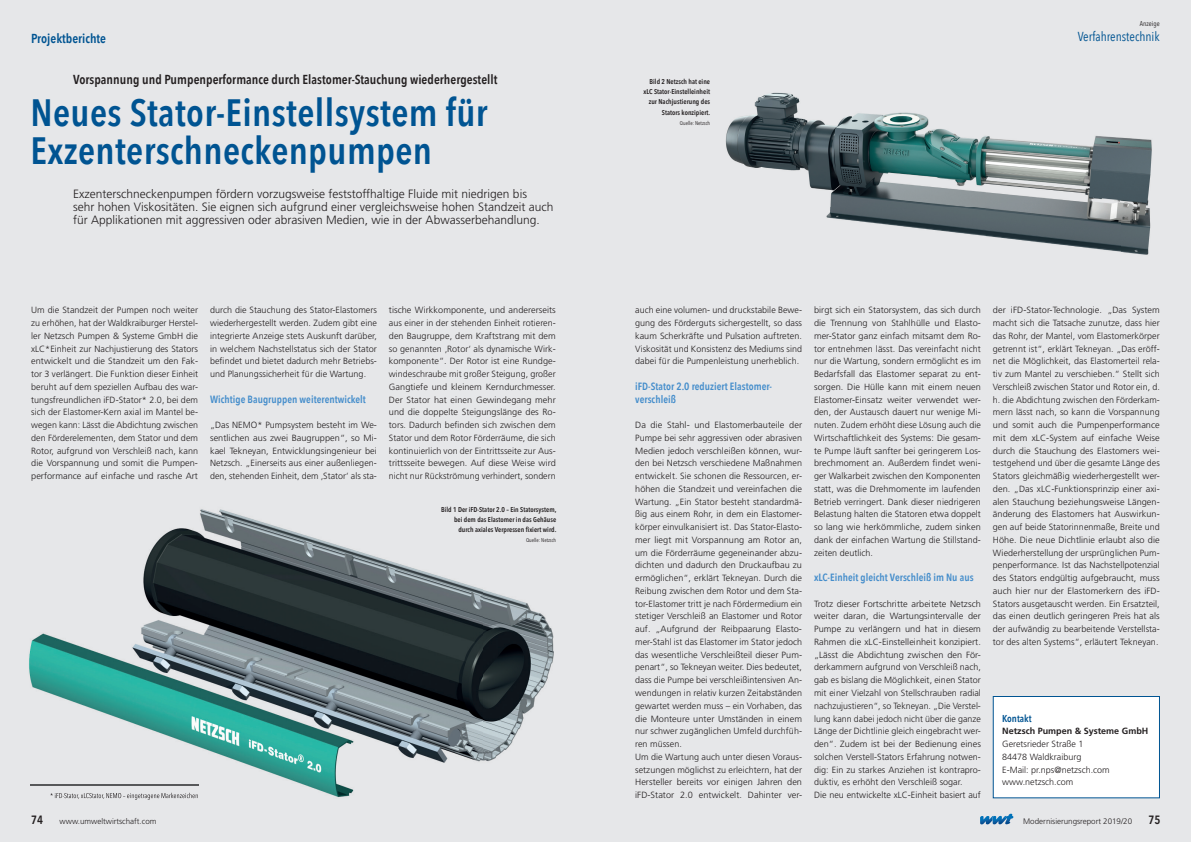
<style>
.page{position:relative;width:1191px;height:842px;background:#e6e7e9}
.page>*{position:absolute;margin:0;border:0;box-sizing:border-box;transform-origin:0 0}
.t1{font:600 38px/38.3px "Avenir Next Condensed";letter-spacing:.01em;color:#005492}
.t2{font:600 13px "Avenir Next Condensed";letter-spacing:.005em;color:#231f20}
.t3{font:13px "Avenir Next Condensed";color:#005492}
.t4{font:600 13px "Avenir Next Condensed";color:#005492}
.t5{font:300 12px/12.8px "Frutiger";color:#231f20}
.t6{font:600 12px "Avenir Next Condensed";color:#231f20}
.t7{font:600 10.5px/12.8px "Avenir Next Condensed";letter-spacing:.005em;color:#448dcb}
.t8{font:600 10px "Avenir Next Condensed";color:#005492}
.t9{font:300 9px/12.8px "Frutiger";letter-spacing:.005em;color:#231f20;text-align:justify}
.t10{font:700 9px "Frutiger";color:#231f20}
.t11{font:300 8px "Frutiger";color:#231f20}
.t12{font:600 7px/10.2px "Avenir Next Condensed";letter-spacing:.005em;color:#231f20;text-align:right}
.t13{font:7px "Avenir Next Condensed";letter-spacing:.005em;color:#231f20}
.t14{font:5.5px "Avenir Next Condensed";color:#231f20}
</style>
<div class="page">
<svg style="left:980px;top:814px;width:33px;height:10px"></svg>
<div style="left:993px;top:696px;width:166px;height:102px;background:#fff"></div>
<div style="left:992px;top:696px;width:168px;height:102px;border:1px solid #005492"></div>
<img style="left:29px;top:509px;width:524px;height:288px">
<img style="left:50px;top:793px;width:148px;height:6px">
<img style="left:31px;top:785px;width:167px;height:1px">
<img style="left:725px;top:92px;width:427px;height:163px">
<h2 class="t4" style="left:31px;top:27px;width:76px">Projektberichte</h2>
<h2 class="t2" style="left:73px;top:68px;width:426px">Vorspannung und Pumpenperformance durch Elastomer-Stauchung wiederhergestellt</h2>
<h1 class="t1" style="left:30px;top:93px;width:458px">Neues Stator-Einstellsystem für<br>Exzenterschneckenpumpen</h1>
<p class="t5" style="left:73px;top:188px;width:482px">Exzenterschneckenpumpen fördern vorzugsweise feststoffhaltige Fluide mit niedrigen bis<br>sehr hohen Viskositäten. Sie eignen sich aufgrund einer vergleichsweise hohen Standzeit auch für Applikationen mit aggressiven oder abrasiven Medien, wie in der Abwasserbehandlung.</p>
<p class="t9" style="left:31px;top:304px;width:168px">Um die Standzeit der Pumpen noch weiter zu erhöhen, hat der Waldkraiburger Herstel&shy;ler Netzsch Pumpen &amp; Systeme GmbH die xLC*Einheit zur Nachjustierung des Stators entwickelt und die Standzeit um den Fak&shy;tor 3 verlängert. Die Funktion dieser Einheit beruht auf dem speziellen Aufbau des war&shy;tungsfreundlichen iFD-Stator* 2.0, bei dem sich der Elastomer-Kern axial im Mantel be&shy;wegen kann: Lässt die Abdichtung zwischen den Förderelementen, dem Stator und dem Rotor, aufgrund von Verschleiß nach, kann die Vorspannung und somit die Pumpen&shy;performance auf einfache und rasche Art</p>
<p class="t9" style="left:210px;top:304px;width:168px">durch die Stauchung des Stator-Elastomers wiederhergestellt werden. Zudem gibt eine integrierte Anzeige stets Auskunft darüber, in welchem Nachstellstatus sich der Stator befindet und bietet dadurch mehr Betriebs&shy;und Planungssicherheit für die Wartung.</p>
<p class="t7" style="left:210px;top:392px;width:157px">Wichtige Baugruppen weiterentwickelt</p>
<p class="t9" style="left:210px;top:419px;width:168px">„Das NEMO* Pumpsystem besteht im We&shy;sentlichen aus zwei Baugruppen“, so Mi&shy;kael Tekneyan, Entwicklungsingenieur bei Netzsch. „Einerseits aus einer außenliegen&shy;den, stehenden Einheit, dem ‚Stator‘ als sta-</p>
<p class="t9" style="left:389px;top:304px;width:168px">tische Wirkkomponente, und andererseits aus einer in der stehenden Einheit rotieren&shy;den Baugruppe, dem Kraftstrang mit dem so genannten ‚Rotor‘ als dynamische Wirk&shy;komponente“. Der Rotor ist eine Rundge&shy;windeschraube mit großer Steigung, großer Gangtiefe und kleinem Kerndurchmesser.<br>Der Stator hat einen Gewindegang mehr und die doppelte Steigungslänge des Ro&shy;tors. Dadurch befinden sich zwischen dem Stator und dem Rotor Förderräume, die sich kontinuierlich von der Eintrittsseite zur Aus&shy;trittsseite bewegen. Auf diese Weise wird nicht nur Rückströmung verhindert, sondern</p>
<p class="t12" style="left:441px;top:504px;width:117px">Bild 1 Der iFD-Stator 2.0 – Ein Statorsystem, bei dem das Elastomer in das Gehäuse durch axiales Verpressen fixiert wird.</p>
<p class="t14" style="left:526px;top:536px;width:32px">Quelle: Netzsch</p>
<p class="t12" style="left:643px;top:76px;width:68px">Bild 2 Netzsch hat eine xLC Stator-Einstelleinheit zur Nachjustierung des<br>Stators konzipiert.</p>
<p class="t14" style="left:680px;top:118px;width:32px">Quelle: Netzsch</p>
<p class="t13" style="left:1139px;top:17px;width:21px">Anzeige</p>
<h2 class="t3" style="left:1077px;top:26px;width:83px">Verfahrenstechnik</h2>
<p class="t9" style="left:635px;top:304px;width:168px">auch eine volumen- und druckstabile Bewe&shy;gung des Förderguts sichergestellt, so dass kaum Scherkräfte und Pulsation auftreten.<br>Viskosität und Konsistenz des Mediums sind dabei für die Pumpenleistung unerheblich.</p>
<p class="t7" style="left:635px;top:379px;width:138px">iFD-Stator 2.0 reduziert Elastomer&shy;verschleiß</p>
<p class="t9" style="left:635px;top:419px;width:168px;text-align:left">Da die Stahl- und Elastomerbauteile der Pumpe bei sehr aggressiven oder abrasiven Medien jedoch verschleißen können, wur&shy;den bei Netzsch verschiedene Maßnahmen entwickelt. Sie schonen die Ressourcen, er&shy;höhen die Standzeit und vereinfachen die Wartung. „Ein Stator besteht standardmä&shy;ßig aus einem Rohr, in dem ein Elastomer&shy;körper einvulkanisiert ist. Das Stator-Elasto&shy;mer liegt mit Vorspannung am Rotor an, um die Förderräume gegeneinander abzu&shy;dichten und dadurch den Druckaufbau zu ermöglichen“, erklärt Tekneyan. Durch die Reibung zwischen dem Rotor und dem Sta&shy;tor-Elastomer tritt je nach Fördermedium ein stetiger Verschleiß an Elastomer und Rotor auf. „Aufgrund der Reibpaarung Elasto&shy;mer-Stahl ist das Elastomer im Stator jedoch das wesentliche Verschleißteil dieser Pum&shy;penart“, so Tekneyan weiter. Dies bedeutet, dass die Pumpe bei verschleißintensiven An&shy;wendungen in relativ kurzen Zeitabständen gewartet werden muss – ein Vorhaben, das die Monteure unter Umständen in einem nur schwer zugänglichen Umfeld durchfüh&shy;ren müssen.<br>Um die Wartung auch unter diesen Voraus&shy;setzungen möglichst zu erleichtern, hat der Hersteller bereits vor einigen Jahren den iFD-Stator 2.0 entwickelt. Dahinter ver-</p>
<p class="t9" style="left:814px;top:304px;width:168px">birgt sich ein Statorsystem, das sich durch die Trennung von Stahlhülle und Elasto&shy;mer-Stator ganz einfach mitsamt dem Ro&shy;tor entnehmen lässt. Das vereinfacht nicht nur die Wartung, sondern ermöglicht es im Bedarfsfall das Elastomer separat zu ent&shy;sorgen. Die Hülle kann mit einem neuen Elastomer-Einsatz weiter verwendet wer&shy;den, der Austausch dauert nur wenige Mi&shy;nuten. Zudem erhöht diese Lösung auch die Wirtschaftlichkeit des Systems: Die gesam&shy;te Pumpe läuft sanfter bei geringerem Los&shy;brechmoment an. Außerdem findet weni&shy;ger Walkarbeit zwischen den Komponenten statt, was die Drehmomente im laufenden Betrieb verringert. Dank dieser niedrigeren Belastung halten die Statoren etwa doppelt so lang wie herkömmliche, zudem sinken dank der einfachen Wartung die Stillstand&shy;zeiten deutlich.</p>
<p class="t7" style="left:814px;top:571px;width:161px">xLC-Einheit gleicht Verschleiß im Nu aus</p>
<p class="t9" style="left:814px;top:597px;width:168px;text-align:left">Trotz dieser Fortschritte arbeitete Netzsch weiter daran, die Wartungsintervalle der Pumpe zu verlängern und hat in diesem Rahmen die xLC-Einstelleinheit konzipiert. „Lässt die Abdichtung zwischen den För&shy;derkammern aufgrund von Verschleiß nach, gab es bislang die Möglichkeit, einen Stator mit einer Vielzahl von Stellschrauben radial nachzujustieren“, so Tekneyan. „Die Verstel&shy;lung kann dabei jedoch nicht über die ganze Länge der Dichtlinie gleich eingebracht wer&shy;den“. Zudem ist bei der Bedienung eines solchen Verstell-Stators Erfahrung notwen&shy;dig: Ein zu starkes Anziehen ist kontrapro&shy;duktiv, es erhöht den Verschleiß sogar.<br>Die neu entwickelte xLC-Einheit basiert auf</p>
<p class="t9" style="left:993px;top:304px;width:168px">der iFD-Stator-Technologie. „Das System macht sich die Tatsache zunutze, dass hier das Rohr, der Mantel, vom Elastomerkörper getrennt ist“, erklärt Tekneyan. „Das eröff&shy;net die Möglichkeit, das Elastomerteil rela&shy;tiv zum Mantel zu verschieben.“ Stellt sich Verschleiß zwischen Stator und Rotor ein, d. h. die Abdichtung zwischen den Förderkam&shy;mern lässt nach, so kann die Vorspannung und somit auch die Pumpenperformance mit dem xLC-System auf einfache Weise durch die Stauchung des Elastomers wei&shy;testgehend und über die gesamte Länge des Stators gleichmäßig wiederhergestellt wer&shy;den. „Das xLC-Funktionsprinzip einer axi&shy;alen Stauchung beziehungsweise Längen&shy;änderung des Elastomers hat Auswirkun&shy;gen auf beide Statorinnenmaße, Breite und Höhe. Die neue Dichtlinie erlaubt also die Wiederherstellung der ursprünglichen Pum&shy;penperformance. Ist das Nachstellpotenzial des Stators endgültig aufgebraucht, muss auch hier nur der Elastomerkern des iFD-Stators ausgetauscht werden. Ein Ersatzteil, das einen deutlich geringeren Preis hat als der aufwändig zu bearbeitende Verstellsta&shy;tor des alten Systems“, erläutert Tekneyan.</p>
<p class="t8" style="left:1002px;top:709px;width:31px">Kontakt</p>
<p class="t10" style="left:1002px;top:726px;width:148px">Netzsch Pumpen &amp; Systeme GmbH</p>
<p class="t9" style="left:1002px;top:737px;width:109px;text-align:left">Geretsrieder Straße 1<br>84478 Waldkraiburg<br>E-Mail: pr.nps@netzsch.com www.netzsch.com</p>
<h3 class="t6" style="left:31px;top:809px;width:13px">74</h3>
<h3 class="t6" style="left:1148px;top:809px;width:13px">75</h3>
<p class="t11" style="left:60px;top:816px;width:98px">www.umweltwirtschaft.com</p>
<p class="t11" style="left:1023px;top:816px;width:110px">Modernisierungsreport 2019/20</p>
</div>
